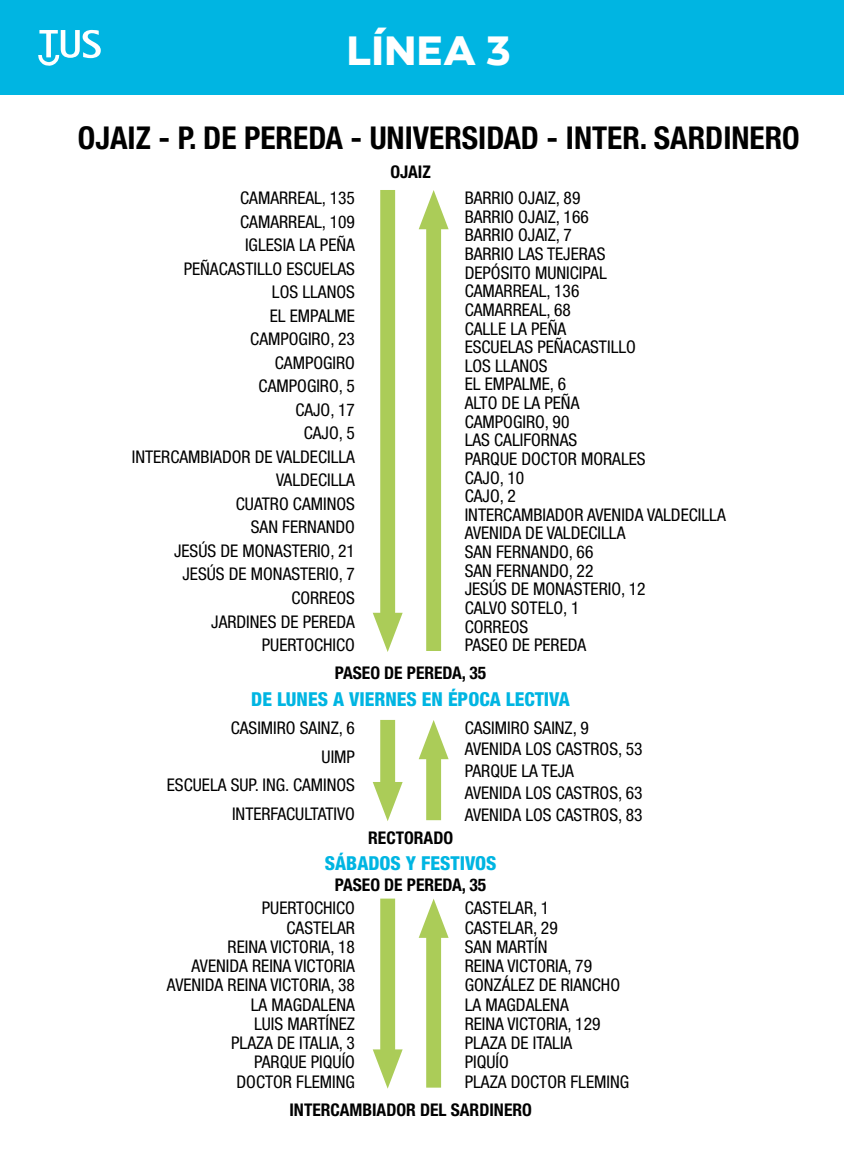
<style>
.page{position:relative;width:844px;height:1171px;background:#fff}
.page>*{position:absolute;margin:0;border:0;box-sizing:border-box;transform-origin:0 0}
.t1{font:700 42px "Canaro";color:#fff}
.t2{font:700 condensed 31.5px "Helvetica Neue";color:#000}
.t3{font:800 condensed 19.25px "Helvetica Neue";color:#00b5e2}
.t4{font:condensed 17.5px/18.6px "Helvetica Neue";color:#000;text-align:right}
.t5{font:700 condensed 17.5px "Helvetica Neue";color:#000}
</style>
<div class="page">
<div style="left:0;top:0;width:843px;height:94px;background:#00b5e2"></div>
<svg style="left:38px;top:30px;width:63px;height:36px"></svg>
<svg style="left:373px;top:190px;width:29px;height:462px"></svg>
<svg style="left:418px;top:190px;width:30px;height:461px"></svg>
<svg style="left:372px;top:720px;width:30px;height:101px"></svg>
<svg style="left:418px;top:720px;width:30px;height:100px"></svg>
<svg style="left:372px;top:898px;width:30px;height:190px"></svg>
<svg style="left:418px;top:898px;width:30px;height:189px"></svg>
<h1 class="t1" style="left:346px;top:24px;width:166px">LÍNEA 3</h1>
<h2 class="t2" style="left:78px;top:119px;width:723px">OJAIZ - P. DE PEREDA - UNIVERSIDAD - INTER. SARDINERO</h2>
<p class="t5" style="left:390px;top:161px;width:42px">OJAIZ</p>
<p class="t4" style="left:132px;top:186px;width:225px;line-height:23.4px">CAMARREAL, 135<br>CAMARREAL, 109<br>IGLESIA LA PEÑA<br>PEÑACASTILLO ESCUELAS<br>LOS LLANOS<br>EL EMPALME<br>CAMPOGIRO, 23<br>CAMPOGIRO<br>CAMPOGIRO, 5<br>CAJO, 17<br>CAJO, 5<br>INTERCAMBIADOR DE VALDECILLA<br>VALDECILLA<br>CUATRO CAMINOS<br>SAN FERNANDO<br>JESÚS DE MONASTERIO, 21<br>JESÚS DE MONASTERIO, 7<br>CORREOS<br>JARDINES DE PEREDA<br>PUERTOCHICO</p>
<p class="t4" style="left:464px;top:189px;width:262px;text-align:left">BARRIO OJAIZ, 89<br>BARRIO OJAIZ, 166<br>BARRIO OJAIZ, 7<br>BARRIO LAS TEJERAS<br>DEPÓSITO MUNICIPAL<br>CAMARREAL, 136<br>CAMARREAL, 68<br>CALLE LA PEÑA<br>ESCUELAS PEÑACASTILLO<br>LOS LLANOS<br>EL EMPALME, 6<br>ALTO DE LA PEÑA<br>CAMPOGIRO, 90<br>LAS CALIFORNAS<br>PARQUE DOCTOR MORALES<br>CAJO, 10<br>CAJO, 2<br>INTERCAMBIADOR AVENIDA VALDECILLA<br>AVENIDA DE VALDECILLA<br>SAN FERNANDO, 66<br>SAN FERNANDO, 22<br>JESÚS DE MONASTERIO, 12<br>CALVO SOTELO, 1<br>CORREOS<br>PASEO DE PEREDA</p>
<p class="t3" style="left:251px;top:687px;width:320px">DE LUNES A VIERNES EN ÉPOCA LECTIVA</p>
<p class="t5" style="left:335px;top:662px;width:153px">PASEO DE PEREDA, 35</p>
<p class="t4" style="left:167px;top:713px;width:189px;line-height:28.7px">CASIMIRO SAINZ, 6<br>UIMP<br>ESCUELA SUP. ING. CAMINOS<br>INTERFACULTATIVO</p>
<p class="t4" style="left:464px;top:716px;width:179px;line-height:21.7px;text-align:left">CASIMIRO SAINZ, 9<br>AVENIDA LOS CASTROS, 53<br>PARQUE LA TEJA<br>AVENIDA LOS CASTROS, 63<br>AVENIDA LOS CASTROS, 83</p>
<p class="t5" style="left:368px;top:827px;width:86px">RECTORADO</p>
<p class="t5" style="left:335px;top:874px;width:153px">PASEO DE PEREDA, 35</p>
<p class="t3" style="left:325px;top:851px;width:173px">SÁBADOS Y FESTIVOS</p>
<p class="t4" style="left:167px;top:898px;width:189px">PUERTOCHICO<br>CASTELAR<br>REINA VICTORIA, 18<br>AVENIDA REINA VICTORIA<br>AVENIDA REINA VICTORIA, 38<br>LA MAGDALENA<br>LUIS MARTÍNEZ<br>PLAZA DE ITALIA, 3<br>PARQUE PIQUÍO<br>DOCTOR FLEMING</p>
<p class="t4" style="left:464px;top:898px;width:166px;text-align:left">CASTELAR, 1<br>CASTELAR, 29<br>SAN MARTÍN<br>REINA VICTORIA, 79<br>GONZÁLEZ DE RIANCHO<br>LA MAGDALENA<br>REINA VICTORIA, 129<br>PLAZA DE ITALIA<br>PIQUÍO<br>PLAZA DOCTOR FLEMING</p>
<p class="t5" style="left:289px;top:1099px;width:244px">INTERCAMBIADOR DEL SARDINERO</p>
</div>
